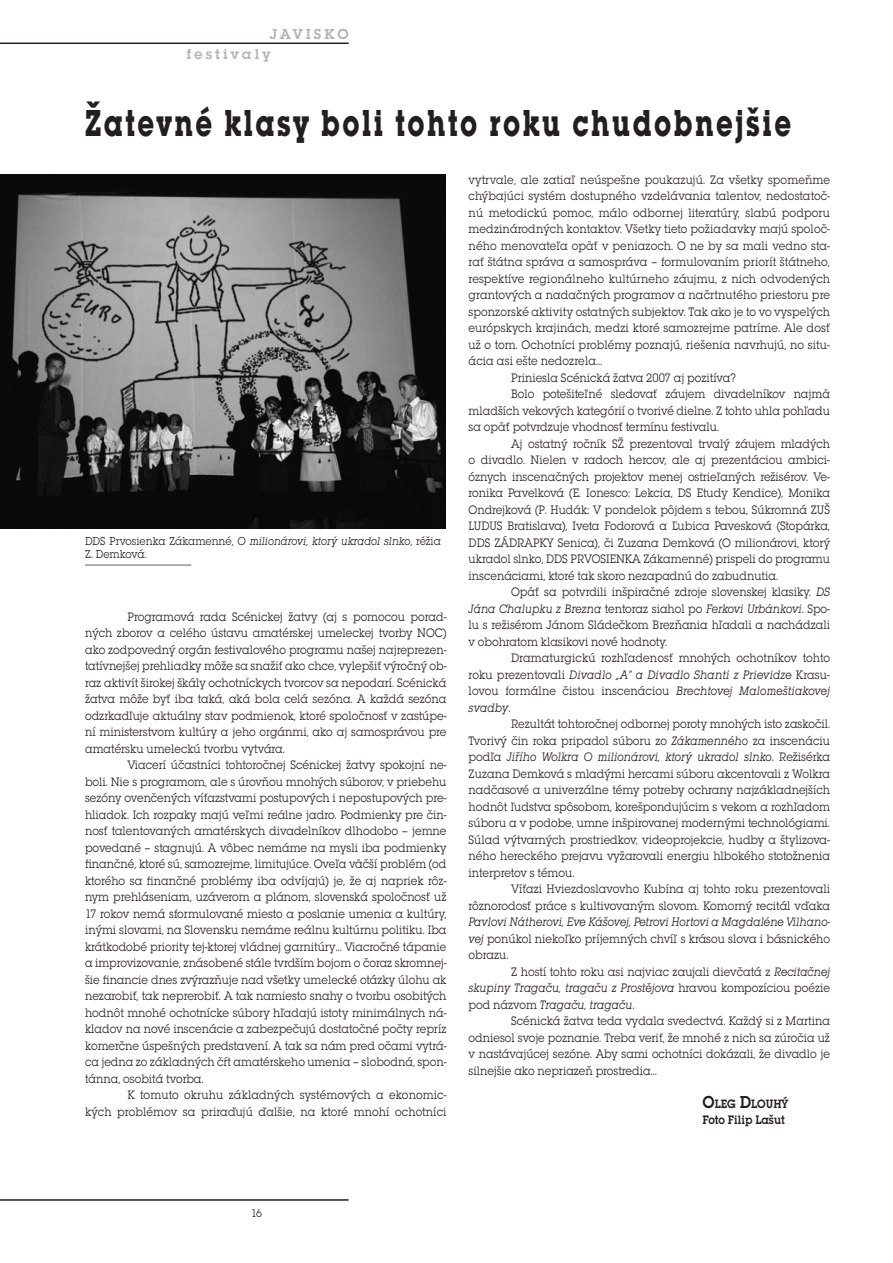
<style>
.page{position:relative;width:893px;height:1263px;background:#fff}
.page>*{position:absolute;margin:0;border:0;box-sizing:border-box;transform-origin:0 0}
.t1{font:700 39px "Lubalin Gra Itc TCE";letter-spacing:.085em;color:#231f20;scale:.75 1}
.t2{font:15px "Lubalin Gra Itc TCE Dem";letter-spacing:.2em;color:#b2b3b7}
.t3{font:12.75px/16.5px "Lubalin Gra Itc TCE Boo";color:#231f20;text-align:justify;scale:.9 1}
.t4{font:12.75px/16.5px "Lubalin Gra Itc TCE Boo Obl";color:#231f20;scale:.9 1}
.t5{font:12.75px "Lubalin Gra Itc TCE Dem";color:#231f20;scale:.9 1}
.t6{font:12.6px "Lubalin Gra Itc TCE Dem";color:#231f20;scale:.9 1}
.t7{font:12px "Lubalin Gra Itc TCE Boo Obl";color:#231f20;scale:.9 1}
.t8{font:12px "Lubalin Gra Itc TCE Boo";letter-spacing:-.015em;color:#231f20;scale:.9 1}
.s1{font-family:"Lubalin Gra Itc TCE Boo"}
.s2{font-family:"Lubalin Gra Itc TCE Boo Obl"}
.s3{font-size:18px}
</style>
<div class="page">
<hr style="left:0;top:43px;width:349px;height:1px;background:#231f20">
<hr style="left:0;top:1199px;width:349px;height:2px;background:#231f20">
<hr style="left:85px;top:564px;width:106px;height:2px;background:#939598">
<img style="left:0;top:174px;width:446px;height:355px">
<p class="t2" style="left:270px;top:25px;width:80px">JAVISKO</p>
<p class="t2" style="left:186px;top:45px;width:85px">festivaly</p>
<h1 class="t1" style="left:85px;top:99px;width:943px">Žatevné klasy boli tohto roku chudobnejšie</h1>
<p class="t7" style="left:85px;top:534px;width:397px"><span class="s1">DDS Prvosienka Zákamenné,</span> O milionárovi, ktorý ukradol slnko<span class="s1">, réžia</span></p>
<p class="t8" style="left:85px;top:547px;width:70px">Z. Demková.</p>
<p class="t3" style="left:85px;top:608px;width:403px;text-indent:43px">Programová rada Scénickej žatvy (aj s pomocou porad&shy;ných zborov a celého ústavu amatérskej umeleckej tvorby NOC) ako zodpovedný orgán festivalového programu našej najreprezen&shy;tatívnejšej prehliadky môže sa snažiť ako chce, vylepšiť výročný ob&shy;raz aktivít širokej škály ochotníckych tvorcov sa nepodarí. Scénická žatva môže byť iba taká, aká bola celá sezóna. A každá sezóna odzrkadľuje aktuálny stav podmienok, ktoré spoločnosť v zastúpe&shy;ní ministerstvom kultúry a jeho orgánmi, ako aj samosprávou pre amatérsku umeleckú tvorbu vytvára.</p>
<p class="t3" style="left:85px;top:756px;width:403px;text-indent:43px">Viacerí účastníci tohtoročnej Scénickej žatvy spokojní ne&shy;boli. Nie s programom, ale s úrovňou mnohých súborov, v priebehu sezóny ovenčených víťazstvami postupových i nepostupových pre&shy;hliadok. Ich rozpaky majú veľmi reálne jadro. Podmienky pre čin&shy;nosť talentovaných amatérskych divadelníkov dlhodobo – jemne povedané – stagnujú. A vôbec nemáme na mysli iba podmienky finančné, ktoré sú, samozrejme, limitujúce. Oveľa väčší problém (od ktorého sa finančné problémy iba odvíjajú) je, že aj napriek rôz&shy;nym prehláseniam, uzáverom a plánom, slovenská spoločnosť už 17 rokov nemá sformulované miesto a poslanie umenia a kultúry, inými slovami, na Slovensku nemáme reálnu kultúrnu politiku. Iba krátkodobé priority tej-ktorej vládnej garnitúry… Viacročné tápanie a improvizovanie, znásobené stále tvrdším bojom o čoraz skromnej&shy;šie financie dnes zvýrazňuje nad všetky umelecké otázky úlohu ak nezarobiť, tak neprerobiť. A tak namiesto snahy o tvorbu osobitých hodnôt mnohé ochotnícke súbory hľadajú istoty minimálnych ná&shy;kladov na nové inscenácie a zabezpečujú dostatočné počty repríz komerčne úspešných predstavení. A tak sa nám pred očami vytrá&shy;ca jedna zo základných čŕt amatérskeho umenia – slobodná, spon&shy;tánna, osobitá tvorba.</p>
<p class="t3" style="left:85px;top:1086px;width:403px;text-align:right">K tomuto okruhu základných systémových a ekonomic-<br>kých problémov sa priraďujú ďalšie, na ktoré mnohí ochotníci</p>
<p class="t3" style="left:469px;top:171px;width:403px">vytrvale, ale zatiaľ neúspešne poukazujú. Za všetky spomeňme</p>
<p class="t3" style="left:469px;top:188px;width:403px">chýbajúci systém dostupného vzdelávania talentov, nedostatoč-</p>
<p class="t3" style="left:469px;top:204px;width:403px">nú metodickú pomoc, málo odbornej literatúry, slabú podporu</p>
<p class="t3" style="left:469px;top:221px;width:403px">medzinárodných kontaktov. Všetky tieto požiadavky majú spoloč-</p>
<p class="t3" style="left:469px;top:237px;width:403px">ného menovateľa opäť v peniazoch. O ne by sa mali vedno sta-</p>
<p class="t3" style="left:469px;top:254px;width:403px">rať štátna správa a samospráva – formulovaním priorít štátneho,</p>
<p class="t3" style="left:469px;top:270px;width:403px">respektíve regionálneho kultúrneho záujmu, z nich odvodených</p>
<p class="t3" style="left:469px;top:287px;width:403px">grantových a nadačných programov a načrtnutého priestoru pre</p>
<p class="t3" style="left:469px;top:303px;width:403px">sponzorské aktivity ostatných subjektov. Tak ako je to vo vyspelých</p>
<p class="t3" style="left:469px;top:320px;width:403px">európskych krajinách, medzi ktoré samozrejme patríme. Ale dosť</p>
<p class="t3" style="left:469px;top:336px;width:403px">už o tom. Ochotníci problémy poznajú, riešenia navrhujú, no situ-</p>
<p class="t3" style="left:469px;top:353px;width:150px">ácia asi ešte nedozrela…</p>
<p class="t3" style="left:511px;top:369px;width:251px">Priniesla Scénická žatva 2007 aj pozitíva?</p>
<p class="t3" style="left:511px;top:386px;width:356px">Bolo potešiteľné sledovať záujem divadelníkov najmä</p>
<p class="t3" style="left:469px;top:402px;width:403px">mladších vekových kategórií o tvorivé dielne. Z tohto uhla pohľadu</p>
<p class="t3" style="left:469px;top:419px;width:280px">sa opäť potvrdzuje vhodnosť termínu festivalu.</p>
<p class="t3" style="left:511px;top:435px;width:356px">Aj ostatný ročník SŽ prezentoval trvalý záujem mladých</p>
<p class="t3" style="left:469px;top:452px;width:403px">o divadlo. Nielen v radoch hercov, ale aj prezentáciou ambici-</p>
<p class="t3" style="left:469px;top:468px;width:403px">óznych inscenačných projektov menej ostrieľaných režisérov. Ve-</p>
<p class="t3" style="left:469px;top:485px;width:403px">ronika Pavelková (E. Ionesco: Lekcia, DS Etudy Kendice), Monika</p>
<p class="t3" style="left:469px;top:501px;width:403px">Ondrejková (P. Hudák: V pondelok pôjdem s tebou, Súkromná ZUŠ</p>
<p class="t3" style="left:469px;top:518px;width:403px">LUDUS Bratislava), Iveta Fodorová a Ľubica Pavesková (Stopárka,</p>
<p class="t3" style="left:469px;top:534px;width:403px">DDS ZÁDRAPKY Senica), či Zuzana Demková (O milionárovi, ktorý</p>
<p class="t3" style="left:469px;top:551px;width:403px">ukradol slnko, DDS PRVOSIENKA Zákamenné) prispeli do programu</p>
<p class="t3" style="left:469px;top:567px;width:345px">inscenáciami, ktoré tak skoro nezapadnú do zabudnutia.</p>
<p class="t3" style="left:511px;top:584px;width:356px">Opäť sa potvrdili inšpiračné zdroje slovenskej klasiky. <span class="s2">DS</span></p>
<p class="t4" style="left:469px;top:600px;width:403px">Jána Chalupku z Brezna <span class="s1">tentoraz siahol po</span> Ferkovi Urbánkovi<span class="s1">. Spo-</span></p>
<p class="t3" style="left:469px;top:617px;width:403px">lu s režisérom Jánom Sládečkom Brezňania hľadali a nachádzali v obohratom klasikovi nové hodnoty.</p>
<p class="t3" style="left:511px;top:650px;width:356px">Dramaturgickú rozhľadenosť mnohých ochotníkov tohto</p>
<p class="t4" style="left:469px;top:666px;width:403px"><span class="s1">roku prezentovali</span> Divadlo „A“ a Divadlo Shanti z Prievidze <span class="s1">Krasu-</span></p>
<p class="t3" style="left:469px;top:683px;width:403px">lovou formálne čistou inscenáciou <span class="s2">Brechtovej Malomeštiakovej</span></p>
<p class="t4" style="left:469px;top:699px;width:48px">svadby<span class="s1">.</span></p>
<p class="t3" style="left:469px;top:716px;width:403px;text-align:right">Rezultát tohtoročnej odbornej poroty mnohých isto zaskočil.<br>Tvorivý čin roka pripadol súboru zo <span class="s2">Zákamenného</span> za inscenáciu</p>
<p class="t4" style="left:469px;top:749px;width:403px"><span class="s1">podľa</span> Jiřího Wolkra O milionárovi, ktorý ukradol slnko<span class="s1">. Režisérka</span></p>
<p class="t3" style="left:469px;top:765px;width:403px">Zuzana Demková s mladými hercami súboru akcentovali z Wolkra nadčasové a univerzálne témy potreby ochrany najzákladnejších hodnôt ľudstva spôsobom, korešpondujúcim s vekom a rozhľadom súboru a v podobe, umne inšpirovanej modernými technológiami.<br>Súlad výtvarných prostriedkov, videoprojekcie, hudby a štylizova&shy;ného hereckého prejavu vyžarovali energiu hlbokého stotožnenia interpretov s témou.</p>
<p class="t3" style="left:469px;top:881px;width:403px;text-align:right">Víťazi Hviezdoslavovho Kubína aj tohto roku prezentovali rôznorodosť práce s kultivovaným slovom. Komorný recitál vďaka</p>
<p class="t4" style="left:469px;top:914px;width:403px">Pavlovi Nátherovi, Eve Kášovej, Petrovi Hortovi a Magdaléne Vilhano-</p>
<p class="t3" style="left:469px;top:930px;width:403px"><span class="s2">vej</span> ponúkol niekoľko príjemných chvíľ s krásou slova i básnického obrazu.</p>
<p class="t3" style="left:511px;top:963px;width:356px">Z hostí tohto roku asi najviac zaujali dievčatá z <span class="s2">Recitačnej</span></p>
<p class="t4" style="left:469px;top:980px;width:403px">skupiny Tragaču, tragaču z Prostějova <span class="s1">hravou kompozíciou poézie pod názvom</span> Tragaču, tragaču<span class="s1">.</span></p>
<p class="t3" style="left:469px;top:1013px;width:403px;text-indent:43px">Scénická žatva teda vydala svedectvá. Každý si z Martina odniesol svoje poznanie. Treba veriť, že mnohé z nich sa zúročia už v nastávajúcej sezóne. Aby sami ochotníci dokázali, že divadlo je silnejšie ako nepriazeň prostredia…</p>
<p class="t6" style="left:702px;top:1096px;width:97px"><span class="s3">O</span>LEG <span class="s3">D</span>LOUHÝ</p>
<p class="t5" style="left:702px;top:1113px;width:93px">Foto Filip Lašut</p>
<p class="t8" style="left:251px;top:1206px;width:14px">16</p>
</div>
